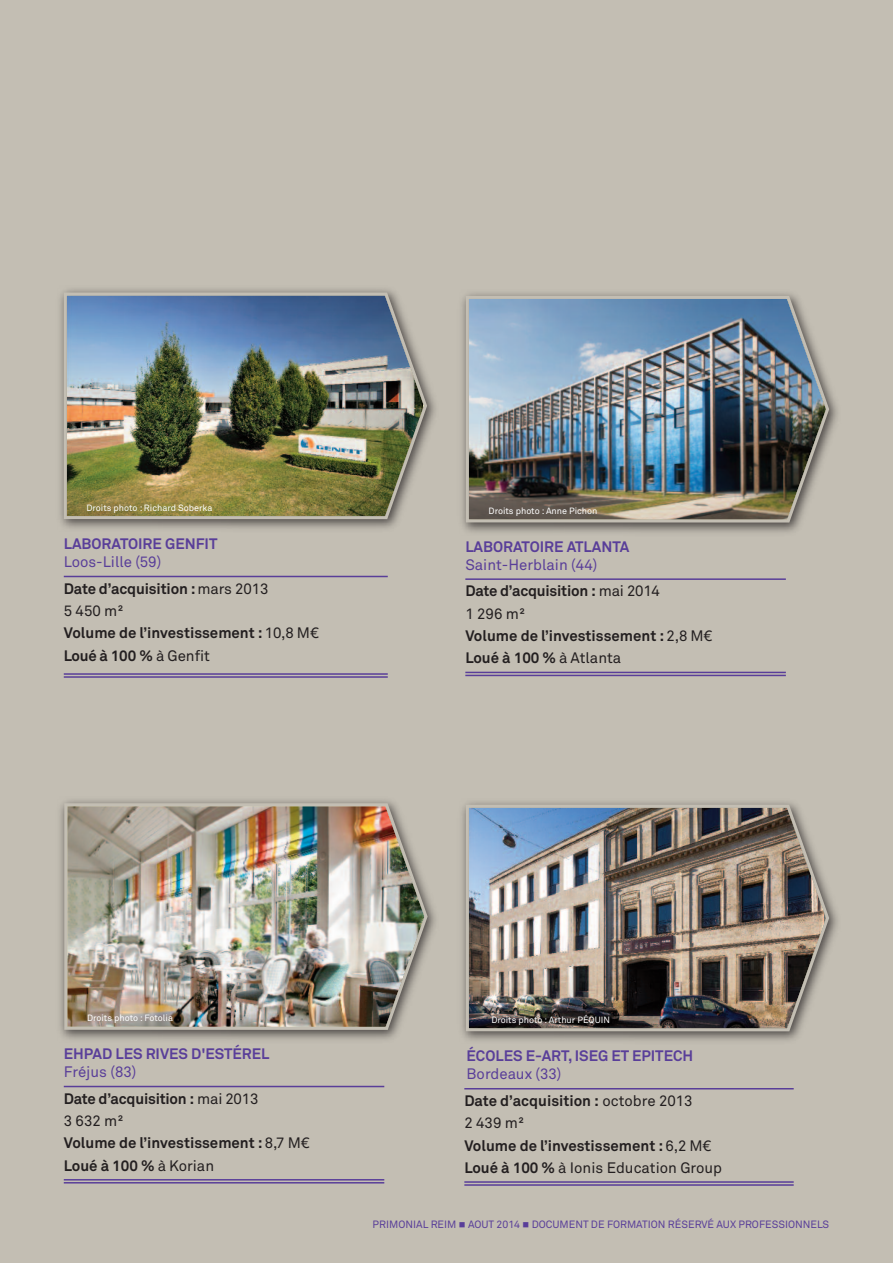
<style>
.page{position:relative;width:893px;height:1263px;background:#c3beb3}
.page>*{position:absolute;margin:0;border:0;box-sizing:border-box;transform-origin:0 0}
.t1{font:700 15px/22.2px "Akkurat";color:#231f20}
.t2{font:700 15px "Akkurat";color:#593e99}
.t3{font:15px/26.5px "Akkurat";color:#593e99}
.t4{font:10.5px "Akkurat";color:#593e99}
.t5{font:9px "Akkurat";color:#fff}
.s1{font-weight:400;color:#593e99}
.s2{font-weight:400}
.s3{font-weight:700;color:#231f20}
.s4{color:#231f20}
</style>
<div class="page">
<hr style="left:64px;top:576px;width:324px;height:1px;background:#593e99">
<hr style="left:64px;top:673px;width:324px;height:2px;background:#593e99">
<hr style="left:64px;top:676px;width:324px;height:2px;background:#593e99">
<hr style="left:64px;top:1086px;width:320px;height:1px;background:#593e99">
<hr style="left:64px;top:1179px;width:320px;height:1px;background:#593e99">
<hr style="left:64px;top:1182px;width:320px;height:1px;background:#593e99">
<img style="left:60px;top:289px;width:376px;height:240px">
<img style="left:64px;top:292px;width:363px;height:227px">
<img style="left:60px;top:800px;width:376px;height:240px">
<img style="left:64px;top:803px;width:364px;height:227px">
<hr style="left:465px;top:578px;width:321px;height:2px;background:#593e99">
<hr style="left:465px;top:672px;width:321px;height:1px;background:#593e99">
<hr style="left:465px;top:675px;width:321px;height:1px;background:#593e99">
<img style="left:462px;top:293px;width:376px;height:240px">
<img style="left:466px;top:296px;width:363px;height:226px">
<hr style="left:464px;top:1088px;width:330px;height:1px;background:#593e99">
<hr style="left:464px;top:1181px;width:330px;height:2px;background:#593e99">
<hr style="left:464px;top:1184px;width:330px;height:2px;background:#593e99">
<img style="left:462px;top:802px;width:376px;height:239px">
<img style="left:466px;top:805px;width:363px;height:226px">
<p class="t5" style="left:87px;top:504px;width:127px">Droits photo : Richard Soberka</p>
<p class="t2" style="left:64px;top:539px;width:155px">LABORATOIRE GENFIT</p>
<p class="t1" style="left:64px;top:550px;width:206px;line-height:26.5px"><span class="s1">Loos-Lille (59)<br></span>Date d’acquisition :<span class="s2">mars 2013</span></p>
<p class="t1" style="left:64px;top:601px;width:256px"><span class="s2">5 450 m²<br></span>Volume de l’investissement : <span class="s2">10,8 M€<br></span>Loué à 100 % <span class="s2">à Genfit</span></p>
<p class="t5" style="left:489px;top:508px;width:110px">Droits photo : Anne Pichon</p>
<p class="t2" style="left:465px;top:541px;width:166px">LABORATOIRE ATLANTA</p>
<p class="t3" style="left:465px;top:553px;width:196px">Saint-Herblain (44)<br><span class="s3">Date d’acquisition :</span> <span class="s4">mai 2014</span></p>
<p class="t1" style="left:465px;top:604px;width:249px"><span class="s2">1 296 m²<br></span>Volume de l’investissement : <span class="s2">2,8 M€<br></span>Loué à 100 % <span class="s2">à Atlanta</span></p>
<p class="t5" style="left:87px;top:1015px;width:88px">Droits photo : Fotolia</p>
<p class="t2" style="left:64px;top:1048px;width:207px">EHPAD LES RIVES D'ESTÉREL</p>
<p class="t1" style="left:64px;top:1060px;width:196px;line-height:26.5px"><span class="s1">Fréjus (83)<br></span>Date d’acquisition : <span class="s2">mai 2013</span></p>
<p class="t1" style="left:64px;top:1111px;width:247px"><span class="s2">3 632 m²<br></span>Volume de l’investissement : <span class="s2">8,7 M€<br></span>Loué à 100 % <span class="s2">à Korian</span></p>
<p class="t5" style="left:491px;top:1016px;width:120px">Droits photo : Arthur PÉQUIN</p>
<p class="t2" style="left:467px;top:1051px;width:228px">ÉCOLES E-ART, ISEG ET EPITECH</p>
<p class="t1" style="left:464px;top:1062px;width:230px;line-height:26.5px"><span class="s1">Bordeaux (33)<br></span>Date d’acquisition : <span class="s2">octobre 2013</span></p>
<p class="t1" style="left:464px;top:1113px;width:259px"><span class="s2">2 439 m²<br></span>Volume de l’investissement : <span class="s2">6,2 M€<br></span>Loué à 100 % <span class="s2">à Ionis Education Group</span></p>
<p class="t4" style="left:373px;top:1221px;width:458px">PRIMONIAL REIM ■ AOUT 2014 ■ DOCUMENT DE FORMATION RÉSERVÉ AUX PROFESSIONNELS</p>
</div>
